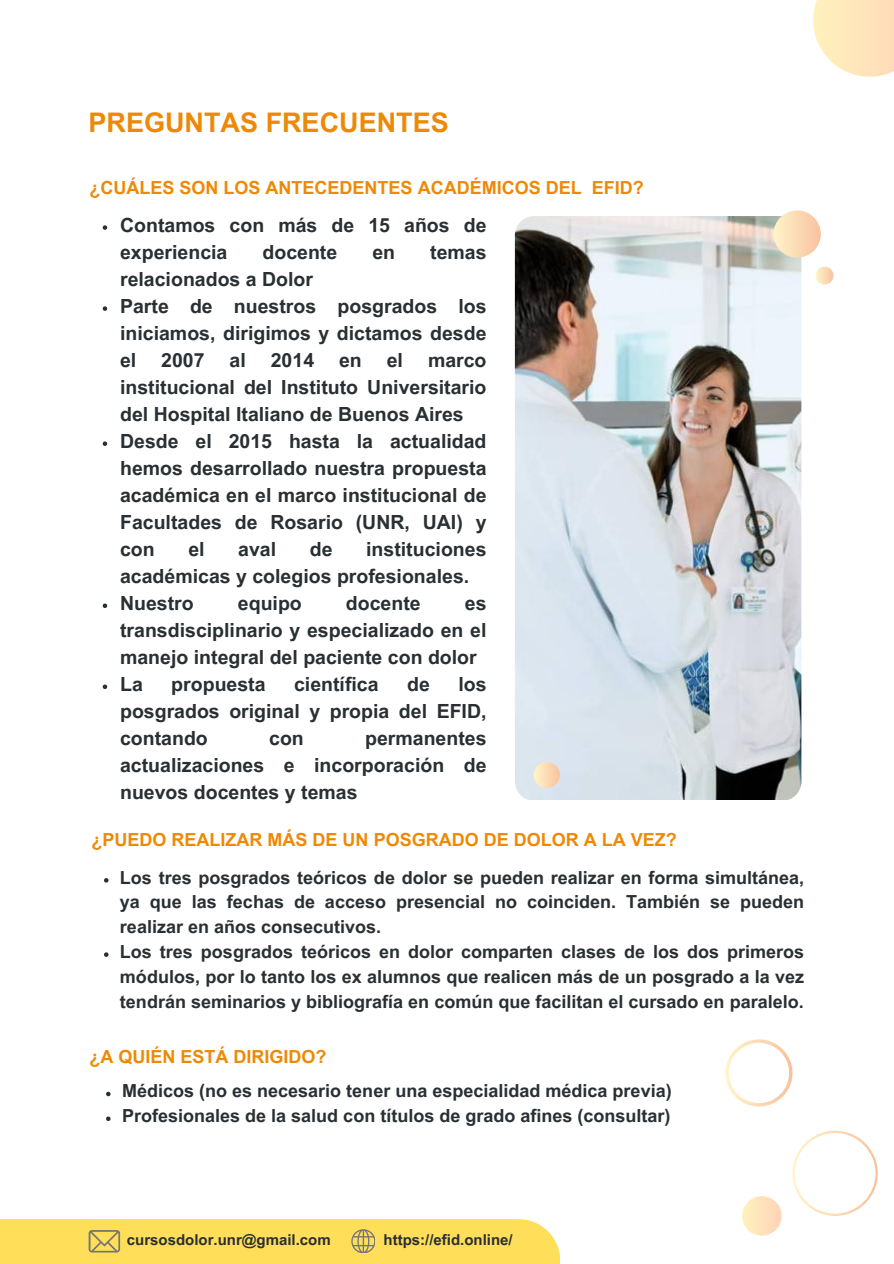
<style>
.page{position:relative;width:894px;height:1264px;background:#fff}
.page>*{position:absolute;margin:0;border:0;box-sizing:border-box;transform-origin:0 0}
.t1{font:700 27px "Arial MT Pro";color:#ee8905}
.t2{font:700 19.5px/27px "Arial MT Pro";color:#292f32}
.t3{font:700 18px/24.8px "Arial MT Pro";color:#292f32}
.t4{font:700 18px "Arial MT Pro";color:#ee8905}
.t5{font:700 15px "Arial MT Pro";color:#292f32}
</style>
<div class="page">
<img style="left:514px;top:216px;width:287px;height:583px;border-radius:19px">
<div style="left:0;top:1219px;width:560px;height:44px;background:#ffde59"></div>
<svg style="left:89px;top:1230px;width:31px;height:22px"></svg>
<svg style="left:351px;top:1229px;width:24px;height:23px"></svg>
<svg style="left:106px;top:1091px;width:4px;height:5px"></svg>
<svg style="left:106px;top:1116px;width:4px;height:4px"></svg>
<svg style="left:725px;top:1039px;width:67px;height:67px"></svg>
<div style="left:533px;top:762px;width:26px;height:26px;background:linear-gradient(to right,#fcf5cd,#fac6a1);border-radius:50%"></div>
<div style="left:773px;top:210px;width:47px;height:48px;background:linear-gradient(to right,#fbf2c9,#fac49f);border-radius:50%"></div>
<svg style="left:815px;top:267px;width:18px;height:17px"></svg>
<div style="left:741px;top:1196px;width:40px;height:39px;background:linear-gradient(to right,#fff4c3,#ffd4b6);border-radius:50%"></div>
<svg style="left:792px;top:1130px;width:85px;height:85px"></svg>
<svg style="left:813px;top:0;width:80px;height:77px;background:#ffe9c3"></svg>
<svg style="left:103px;top:225px;width:4px;height:5px"></svg>
<svg style="left:103px;top:306px;width:4px;height:5px"></svg>
<svg style="left:103px;top:441px;width:4px;height:5px"></svg>
<svg style="left:103px;top:603px;width:4px;height:5px"></svg>
<svg style="left:103px;top:684px;width:4px;height:5px"></svg>
<svg style="left:104px;top:878px;width:4px;height:4px"></svg>
<svg style="left:104px;top:952px;width:4px;height:4px"></svg>
<h1 class="t1" style="left:89px;top:112px;width:361px">PREGUNTAS FRECUENTES</h1>
<p class="t4" style="left:89px;top:181px;width:556px">¿CUÁLES SON LOS ANTECEDENTES ACADÉMICOS DEL EFID?</p>
<p class="t2" style="left:120px;top:214px;width:368px">Contamos con más de 15 años de experiencia</p>
<p class="t2" style="left:262px;top:241px;width:76px">docente</p>
<p class="t2" style="left:372px;top:241px;width:24px">en</p>
<p class="t2" style="left:430px;top:241px;width:58px">temas</p>
<p class="t2" style="left:120px;top:268px;width:368px">relacionados a Dolor<br>Parte de nuestros posgrados los iniciamos, dirigimos y dictamos desde el</p>
<p class="t2" style="left:161px;top:349px;width:45px">2007</p>
<p class="t2" style="left:229px;top:349px;width:18px">al</p>
<p class="t2" style="left:271px;top:349px;width:45px">2014</p>
<p class="t2" style="left:339px;top:349px;width:24px">en</p>
<p class="t2" style="left:386px;top:349px;width:18px">el</p>
<p class="t2" style="left:120px;top:349px;width:368px;text-indent:308px">marco institucional del Instituto Universitario del Hospital Italiano de Buenos Aires<br>Desde el 2015 hasta la actualidad hemos desarrollado nuestra propuesta académica en el marco institucional de<br>Facultades de Rosario (UNR, UAI) y con</p>
<p class="t2" style="left:120px;top:538px;width:368px;text-indent:246px">instituciones académicas y colegios profesionales.<br>Nuestro</p>
<p class="t2" style="left:188px;top:538px;width:18px">el</p>
<p class="t2" style="left:238px;top:538px;width:39px">aval</p>
<p class="t2" style="left:310px;top:538px;width:24px">de</p>
<p class="t2" style="left:238px;top:592px;width:65px">equipo</p>
<p class="t2" style="left:346px;top:592px;width:76px">docente</p>
<p class="t2" style="left:120px;top:592px;width:368px;text-indent:344px">es transdisciplinario y especializado en el manejo integral del paciente con dolor<br>La</p>
<p class="t2" style="left:171px;top:673px;width:96px">propuesta</p>
<p class="t2" style="left:294px;top:673px;width:86px">científica</p>
<p class="t2" style="left:407px;top:673px;width:24px">de</p>
<p class="t2" style="left:120px;top:673px;width:368px;text-align:justify;text-indent:338px">los posgrados original y propia del EFID, contando</p>
<p class="t2" style="left:120px;top:727px;width:368px;text-align:justify;text-indent:245px">permanentes actualizaciones e incorporación de nuevos docentes y temas</p>
<p class="t2" style="left:269px;top:727px;width:36px">con</p>
<p class="t4" style="left:91px;top:832px;width:587px">¿PUEDO REALIZAR MÁS DE UN POSGRADO DE DOLOR A LA VEZ?</p>
<p class="t3" style="left:120px;top:867px;width:685px">Los tres posgrados teóricos de dolor se pueden realizar en forma simultánea, ya que las fechas de acceso presencial no coinciden. También se pueden realizar en años consecutivos.<br>Los tres posgrados teóricos en dolor comparten clases de los dos primeros módulos, por lo tanto los ex alumnos que realicen más de un posgrado a la vez tendrán seminarios y bibliografía en común que facilitan el cursado en paralelo.</p>
<p class="t4" style="left:89px;top:1049px;width:239px">¿A QUIÉN ESTÁ DIRIGIDO?</p>
<p class="t3" style="left:122px;top:1080px;width:551px">Médicos (no es necesario tener una especialidad médica previa)<br>Profesionales de la salud con títulos de grado afines (consultar)</p>
<p class="t5" style="left:127px;top:1233px;width:205px">cursosdolor.unr@gmail.com</p>
<p class="t5" style="left:383px;top:1233px;width:131px">https://efid.online/</p>
</div>
